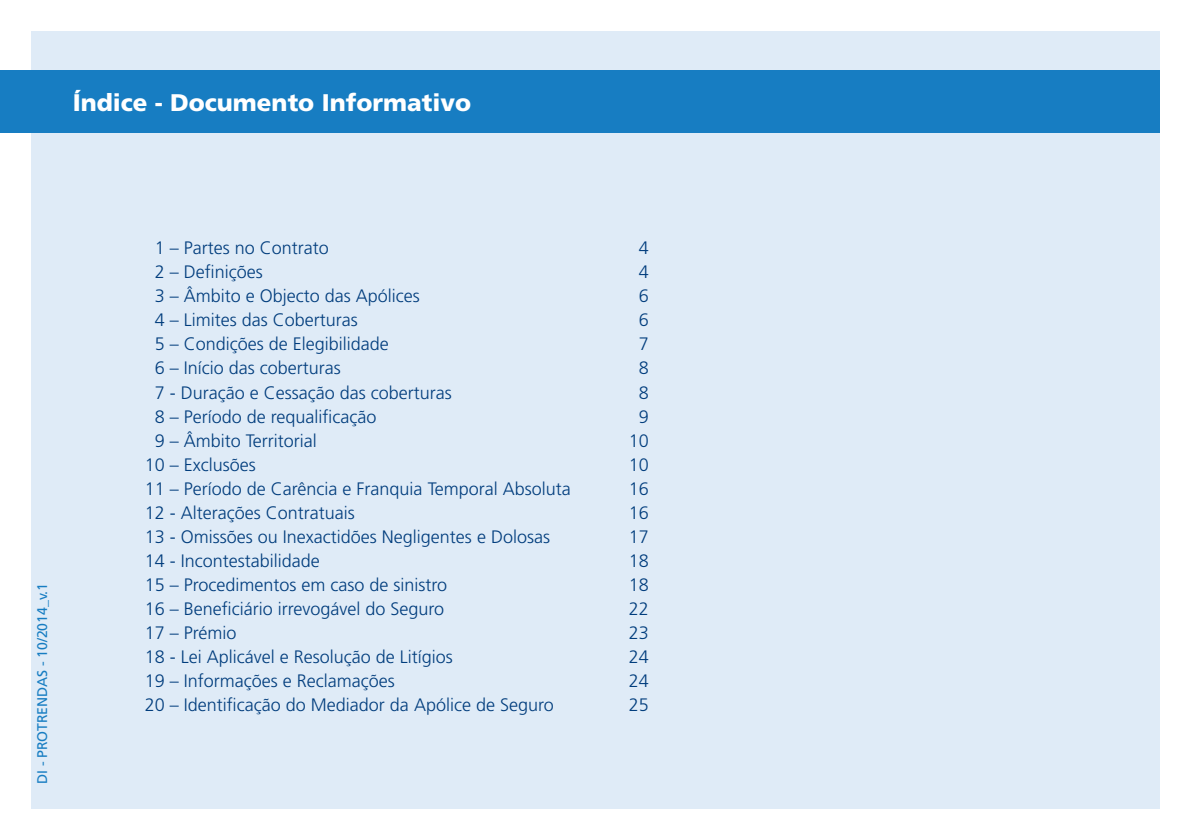
<style>
.page{position:relative;width:1191px;height:840px;background:#fff}
.page>*{position:absolute;margin:0;border:0;box-sizing:border-box;transform-origin:0 0}
.t1{font:900 24px "Frutiger PP Std";color:#fff}
.MetLifeTexto{font:300 18px "Frutiger LT Std";color:#013d7d}
.t2{font:14px "Frutiger PP Std";letter-spacing:-.005em;color:#177dc2}
</style>
<div class="page">
<div style="left:31px;top:31px;width:1128px;height:777px;background:#dfebf7"></div>
<div style="left:0;top:70px;width:1159px;height:62px;background:#177dc2"></div>
<p class="t1" style="left:73px;top:88px;width:400px">Índice - Documento Informativo</p>
<p class="t2" style="left:34px;top:783px;width:202px;rotate:-90deg">DI - PROTRENDAS - 10/2014_v.1</p>
<p class="MetLifeTexto" style="left:155px;top:238px;width:176px">1 – Partes no Contrato</p>
<p class="MetLifeTexto" style="left:639px;top:238px;width:12px">4</p>
<p class="MetLifeTexto" style="left:155px;top:262px;width:110px">2 – Definições</p>
<p class="MetLifeTexto" style="left:639px;top:262px;width:12px">4</p>
<p class="MetLifeTexto" style="left:155px;top:286px;width:267px">3 – Âmbito e Objecto das Apólices</p>
<p class="MetLifeTexto" style="left:639px;top:286px;width:12px">6</p>
<p class="MetLifeTexto" style="left:155px;top:310px;width:205px">4 – Limites das Coberturas</p>
<p class="MetLifeTexto" style="left:639px;top:310px;width:12px">6</p>
<p class="MetLifeTexto" style="left:155px;top:334px;width:236px">5 – Condições de Elegibilidade</p>
<p class="MetLifeTexto" style="left:639px;top:334px;width:12px">7</p>
<p class="MetLifeTexto" style="left:155px;top:358px;width:188px">6 – Início das coberturas</p>
<p class="MetLifeTexto" style="left:639px;top:358px;width:12px">8</p>
<p class="MetLifeTexto" style="left:155px;top:382px;width:299px">7 - Duração e Cessação das coberturas</p>
<p class="MetLifeTexto" style="left:639px;top:382px;width:12px">8</p>
<p class="MetLifeTexto" style="left:155px;top:406px;width:223px">8 – Período de requalificação</p>
<p class="MetLifeTexto" style="left:639px;top:406px;width:12px">9</p>
<p class="MetLifeTexto" style="left:155px;top:430px;width:164px">9 – Âmbito Territorial</p>
<p class="MetLifeTexto" style="left:629px;top:430px;width:22px">10</p>
<p class="MetLifeTexto" style="left:145px;top:454px;width:113px">10 – Exclusões</p>
<p class="MetLifeTexto" style="left:629px;top:454px;width:22px">10</p>
<p class="MetLifeTexto" style="left:145px;top:478px;width:427px">11 – Período de Carência e Franquia Temporal Absoluta</p>
<p class="MetLifeTexto" style="left:629px;top:478px;width:22px">16</p>
<p class="MetLifeTexto" style="left:145px;top:502px;width:212px">12 - Alterações Contratuais</p>
<p class="MetLifeTexto" style="left:629px;top:502px;width:22px">16</p>
<p class="MetLifeTexto" style="left:145px;top:526px;width:407px">13 - Omissões ou Inexactidões Negligentes e Dolosas</p>
<p class="MetLifeTexto" style="left:629px;top:526px;width:22px">17</p>
<p class="MetLifeTexto" style="left:145px;top:550px;width:177px">14 - Incontestabilidade</p>
<p class="MetLifeTexto" style="left:629px;top:550px;width:22px">18</p>
<p class="MetLifeTexto" style="left:145px;top:574px;width:304px">15 – Procedimentos em caso de sinistro</p>
<p class="MetLifeTexto" style="left:629px;top:574px;width:22px">18</p>
<p class="MetLifeTexto" style="left:145px;top:598px;width:301px">16 – Beneficiário irrevogável do Seguro</p>
<p class="MetLifeTexto" style="left:629px;top:598px;width:22px">22</p>
<p class="MetLifeTexto" style="left:145px;top:622px;width:93px">17 – Prémio</p>
<p class="MetLifeTexto" style="left:629px;top:622px;width:22px">23</p>
<p class="MetLifeTexto" style="left:145px;top:646px;width:310px">18 - Lei Aplicável e Resolução de Litígios</p>
<p class="MetLifeTexto" style="left:629px;top:646px;width:22px">24</p>
<p class="MetLifeTexto" style="left:145px;top:670px;width:252px">19 – Informações e Reclamações</p>
<p class="MetLifeTexto" style="left:629px;top:670px;width:22px">24</p>
<p class="MetLifeTexto" style="left:145px;top:694px;width:410px">20 – Identificação do Mediador da Apólice de Seguro</p>
<p class="MetLifeTexto" style="left:629px;top:694px;width:22px">25</p>
</div>
